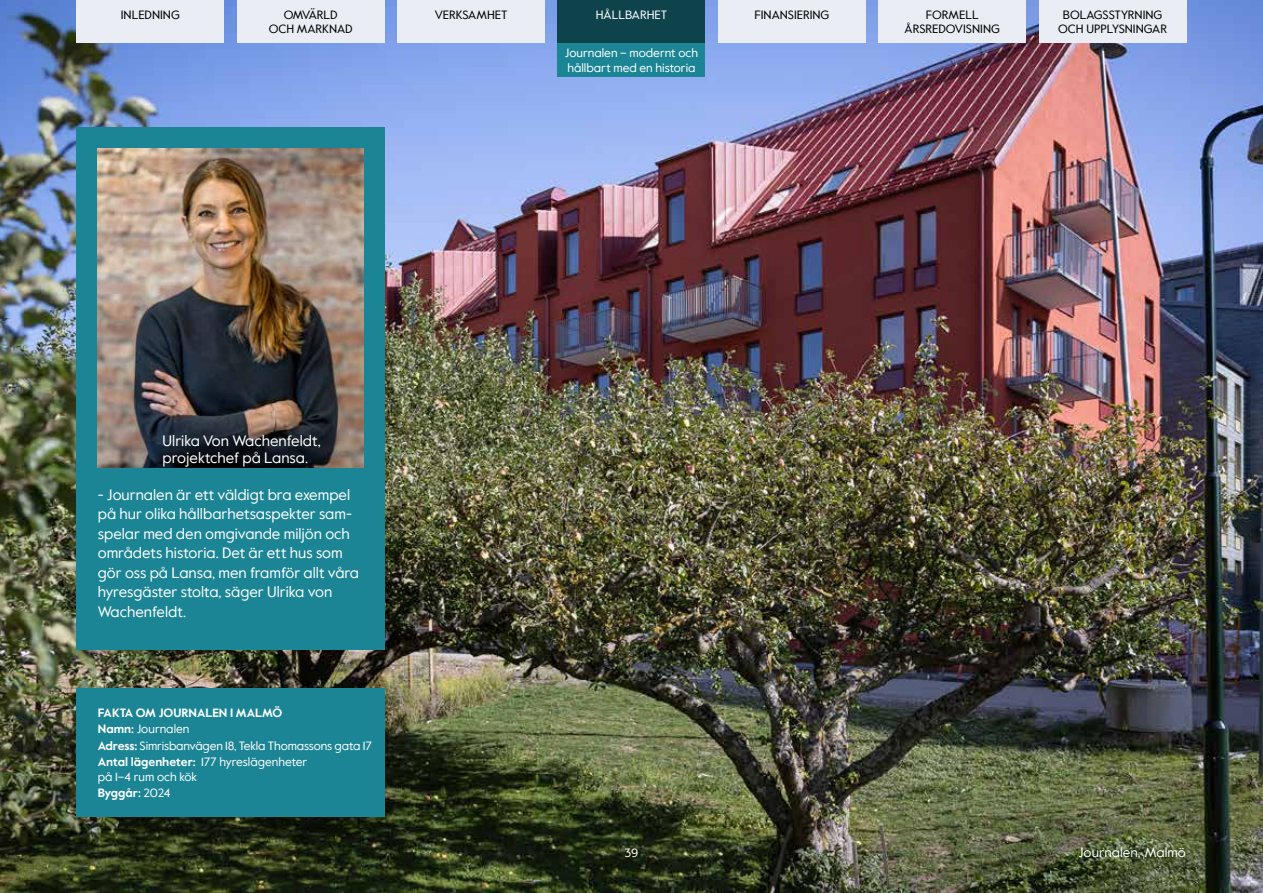
<style>
.page{position:relative;width:1263px;height:893px;background:#fff}
.page>*{position:absolute;margin:0;border:0;box-sizing:border-box;transform-origin:0 0}
.t1{font:15px/19.5px "Value Sans Pro";color:#fff}
.t2{font:13.5px "Value";color:#fff}
.t3{font:12px/16.5px "Value Sans Pro";color:#fff}
.t4{font:12px/13.5px "Value Sans Pro";color:#000;text-align:center}
.s1{font-weight:700}
</style>
<div class="page">
<img style="left:0;top:0;width:1263px;height:893px">
<div style="left:77px;top:0;width:147px;height:42px;background:#eaeef4"></div>
<div style="left:237px;top:0;width:147px;height:42px;background:#eaeef4"></div>
<div style="left:397px;top:0;width:148px;height:42px;background:#eaeef4"></div>
<div style="left:718px;top:0;width:148px;height:42px;background:#eaeef4"></div>
<div style="left:878px;top:0;width:148px;height:42px;background:#eaeef4"></div>
<div style="left:1039px;top:0;width:147px;height:42px;background:#eaeef4"></div>
<div style="left:558px;top:0;width:147px;height:42px;background:#0e434b"></div>
<div style="left:558px;top:43px;width:147px;height:34px;background:#1c8595"></div>
<div style="left:77px;top:128px;width:307px;height:522px;background:#1c8595"></div>
<img style="left:98px;top:149px;width:265px;height:318px">
<div style="left:77px;top:688px;width:307px;height:128px;background:#1c8595"></div>
<p class="t4" style="left:121px;top:8px;width:61px">INLEDNING</p>
<p class="t4" style="left:269px;top:8px;width:85px">OMVÄRLD<br>OCH MARKNAD</p>
<p class="t4" style="left:435px;top:8px;width:74px">VERKSAMHET</p>
<p class="t4" style="left:754px;top:8px;width:76px">FINANSIERING</p>
<p class="t4" style="left:905px;top:8px;width:97px">FORMELL<br>ÅRSREDOVISNING</p>
<p class="t4" style="left:1058px;top:8px;width:110px">BOLAGSSTYRNING<br>OCH UPPLYSNINGAR</p>
<p class="t3" style="left:596px;top:7px;width:73px">HÅLLBARHET</p>
<p class="t3" style="left:565px;top:46px;width:135px;line-height:14.4px">Journalen – modernt och hållbart med en historia</p>
<p class="t1" style="left:163px;top:433px;width:160px;line-height:16.5px">Ulrika Von Wachenfeldt, projektchef på Lansa.</p>
<p class="t1" style="left:98px;top:485px;width:263px">- Journalen är ett väldigt bra exempel på hur olika hållbarhetsaspekter sam&shy;spelar med den omgivande miljön och områdets historia. Det är ett hus som gör oss på Lansa, men framför allt våra hyresgäster stolta, säger Ulrika von Wachenfeldt.</p>
<p class="t3" style="left:98px;top:704px;width:275px"><span class="s1">FAKTA OM JOURNALEN I MALMÖ<br>Namn:</span> Journalen<br><span class="s1">Adress:</span> Simrisbanvägen 18, Tekla Thomassons gata 17<br><span class="s1">Antal lägenheter:</span> 177 hyreslägenheter</p>
<p class="t3" style="left:98px;top:768px;width:101px">på 1–4 rum och kök<br><span class="s1">Byggår:</span> 2024</p>
<p class="t3" style="left:625px;top:844px;width:15px">39</p>
<p class="t2" style="left:1078px;top:843px;width:109px">Journalen, Malmö</p>
</div>
